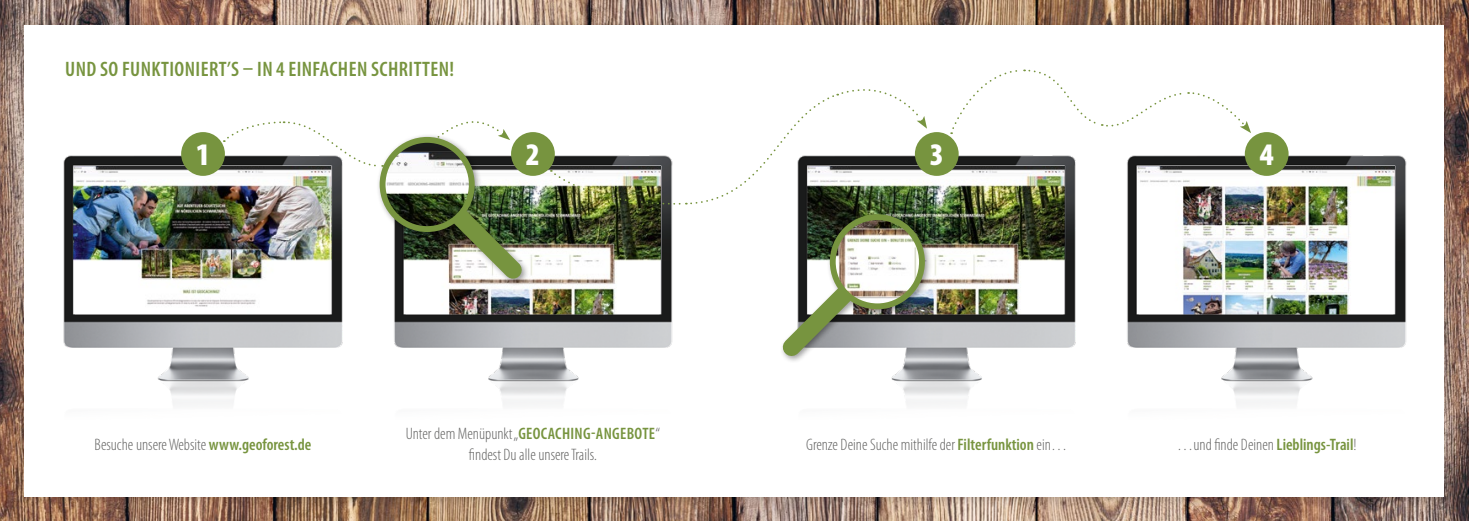
<style>
.page{position:relative;width:1469px;height:521px;background:#fff}
.page>*{position:absolute;margin:0;border:0;box-sizing:border-box;transform-origin:0 0}
.t1{font:900 condensed 31.5px "Myriad Pro";color:#fff}
.t2{font:600 condensed 21px "Myriad Pro";letter-spacing:.02em;color:#77943f}
.t3{font:300 condensed 16.62px/21px "Myriad Pro";color:#636362;text-align:center}
.s1{font-weight:600;color:#77943f}
</style>
<div class="page">
<img style="left:0;top:0;width:1468px;height:521px">
<div style="left:12px;top:17px;width:1440px;height:492px;background:#000;opacity:.2"></div>
<div style="left:25px;top:25px;width:1419px;height:471px;background:#fff"></div>
<img style="left:63px;top:145px;width:280px;height:260px">
<div style="left:181px;top:132px;width:44px;height:44px;background:#77943f;border-radius:50%"></div>
<img style="left:394px;top:167px;width:279px;height:238px">
<div style="left:511px;top:132px;width:44px;height:44px;background:#77943f;border-radius:50%"></div>
<img style="left:797px;top:145px;width:279px;height:260px">
<div style="left:914px;top:132px;width:44px;height:44px;background:#77943f;border-radius:50%"></div>
<img style="left:1127px;top:145px;width:280px;height:260px">
<div style="left:1244px;top:132px;width:44px;height:44px;background:#77943f;border-radius:50%"></div>
<svg style="left:224px;top:121px;width:283px;height:47px"></svg>
<svg style="left:551px;top:89px;width:376px;height:116px"></svg>
<svg style="left:950px;top:69px;width:301px;height:65px"></svg>
<div style="left:779px;top:211px;width:153px;height:153px;background:#000;opacity:.4"></div>
<svg style="left:779px;top:267px;width:92px;height:105px"></svg>
<img style="left:832px;top:217px;width:90px;height:89px;border-radius:45px">
<div style="left:829px;top:214px;width:95px;height:95px;border:6px solid #77943f;border-radius:50%"></div>
<div style="left:376px;top:134px;width:153px;height:153px;background:#000;opacity:.4"></div>
<img style="left:432px;top:190px;width:106px;height:105px">
<img style="left:382px;top:152px;width:90px;height:77px">
<img style="left:382px;top:140px;width:90px;height:89px;border-radius:45px">
<div style="left:379px;top:137px;width:96px;height:95px;border:6px solid #77943f;border-radius:50%"></div>
<p class="t2" style="left:65px;top:57px;width:390px">UND SO FUNKTIONIERT’S – IN 4 EINFACHEN SCHRITTEN!</p>
<h1 class="t1" style="left:196px;top:134px;width:15px">1</h1>
<h1 class="t1" style="left:526px;top:134px;width:15px">2</h1>
<p class="t3" style="left:95px;top:434px;width:218px">Besuche unsere Website <span class="s1">www.geoforest.de</span></p>
<p class="t3" style="left:406px;top:423px;width:256px">Unter dem Menüpunkt „<span class="s1">GEOCACHING-ANGEBOTE</span>“ findest Du alle unsere Trails.</p>
<h1 class="t1" style="left:929px;top:134px;width:15px">3</h1>
<p class="t3" style="left:806px;top:434px;width:263px">Grenze Deine Suche mithilfe der <span class="s1">Filterfunktion</span> ein…</p>
<h1 class="t1" style="left:1259px;top:134px;width:15px">4</h1>
<p class="t3" style="left:1176px;top:434px;width:181px">…und finde Deinen <span class="s1">Lieblings-Trail</span>!</p>
</div>
